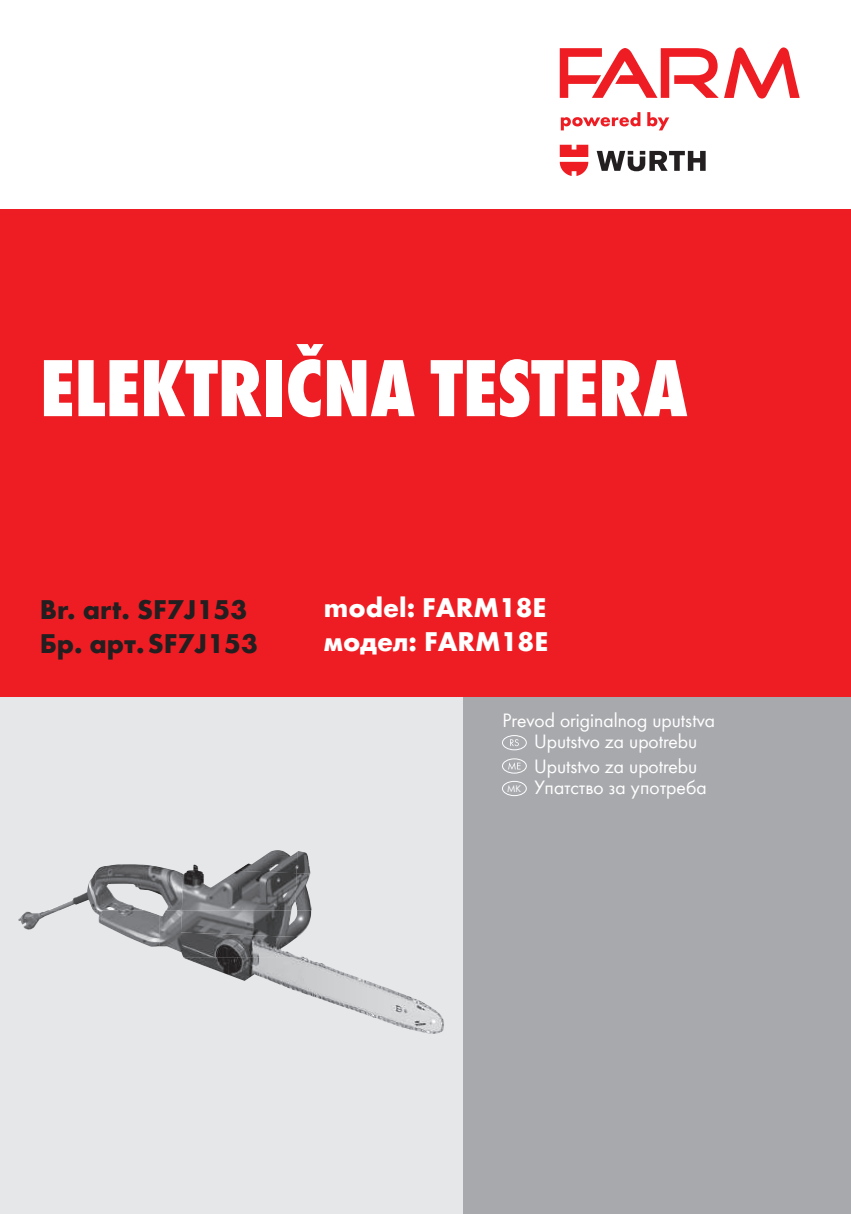
<style>
.page{position:relative;width:851px;height:1214px;background:#fff}
.page>*{position:absolute;margin:0;border:0;box-sizing:border-box;transform-origin:0 0}
.t1{font:84px "Wuerth Extra Bold Cond Caps";color:#fff}
.t2{font:700 28px/33.6px "Wuerth";color:#231f20}
.t3{font:700 28px/33.6px "Wuerth";color:#fff}
.t4{font:20px/21.8px "Wuerth";color:#fff}
.s1{font-size:10px}
</style>
<div class="page">
<div style="left:462px;top:697px;width:388px;height:516px;background:#a8a9ad"></div>
<div style="left:0;top:697px;width:462px;height:516px;background:#e6e7e9"></div>
<div style="left:0;top:210px;width:850px;height:487px;background:#ee1d23"></div>
<div style="left:502px;top:735px;width:24px;height:15px;border:1px solid #fff;border-radius:50%"></div>
<svg style="left:510px;top:739px;width:8px;height:7px"></svg>
<div style="left:502px;top:758px;width:24px;height:15px;border:1px solid #fff;border-radius:50%"></div>
<svg style="left:508px;top:762px;width:12px;height:7px"></svg>
<svg style="left:724px;top:47px;width:75px;height:51px"></svg>
<svg style="left:559px;top:48px;width:159px;height:50px"></svg>
<svg style="left:560px;top:112px;width:80px;height:18px"></svg>
<svg style="left:647px;top:112px;width:22px;height:18px"></svg>
<svg style="left:596px;top:151px;width:109px;height:20px"></svg>
<svg style="left:559px;top:145px;width:29px;height:31px"></svg>
<div style="left:502px;top:780px;width:24px;height:16px;border:1px solid #fff;border-radius:50%"></div>
<img style="left:50px;top:871px;width:46px;height:39px">
<img style="left:96px;top:864px;width:86px;height:46px">
<img style="left:18px;top:910px;width:141px;height:36px">
<img style="left:159px;top:910px;width:145px;height:47px">
<img style="left:183px;top:957px;width:129px;height:36px">
<img style="left:312px;top:961px;width:113px;height:43px">
<img style="left:372px;top:1004px;width:72px;height:30px">
<img style="left:193px;top:850px;width:117px;height:23px">
<img style="left:182px;top:869px;width:115px;height:41px">
<img style="left:295px;top:873px;width:16px;height:37px">
<img style="left:181px;top:910px;width:130px;height:26px">
<svg style="left:283px;top:892px;width:14px;height:33px"></svg>
<svg style="left:269px;top:864px;width:9px;height:6px"></svg>
<svg style="left:107px;top:883px;width:61px;height:33px"></svg>
<svg style="left:302px;top:966px;width:89px;height:51px"></svg>
<h1 class="t1" style="left:40px;top:329px;width:649px">ELEKTRIČNA TESTERA</h1>
<h2 class="t2" style="left:40px;top:590px;width:219px">Br. art. SF7J153<br>Бр. арт.SF7J153</h2>
<h2 class="t3" style="left:324px;top:588px;width:226px">model: FARM18E модел: FARM18E</h2>
<p class="t4" style="left:502px;top:708px;width:214px">Prevod originalnog uputstva</p>
<p class="t4" style="left:507px;top:753px;width:201px;text-indent:27px">Uputstvo za upotrebu<br><span class="s1">MK</span> Упатство за употреба</p>
<p class="t4" style="left:534px;top:729px;width:165px">Uputstvo za upotrebu</p>
</div>
